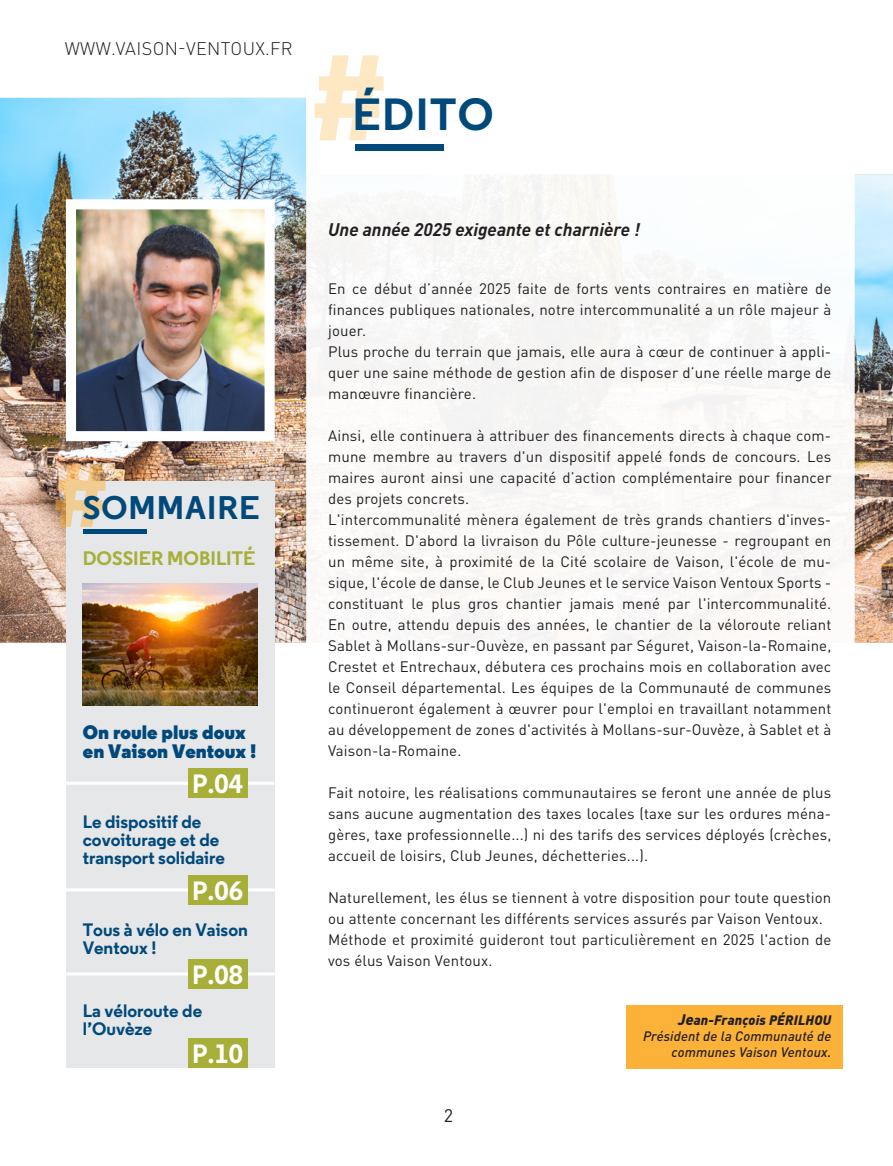
<style>
.page{position:relative;width:893px;height:1166px;background:#fff}
.page>*{position:absolute;margin:0;border:0;box-sizing:border-box;transform-origin:0 0}
.t1{font:700 45px "Regular";letter-spacing:.035em;color:#01497b}
.t2{font:700 32.7px "Regular";letter-spacing:.03em;color:#01497b}
.t3{font:700 26.4px "Regular";color:#fff}
.t4{font:900 19.5px/19.5px "Regular";color:#01497b}
.t5{font:700 19.5px "Regular";color:#a7af38}
.t6{font:700 18px/18px "Regular";color:#01497b}
.t7{font:italic 700 18px "DIN Pro";color:#231f20}
.t8{font:300 18px "DIN Pro";letter-spacing:.02em;color:#231f20}
.t9{font:18px "DIN Pro";color:#231f20}
.t10{font:15px/21px "DIN Pro";letter-spacing:.01em;color:#231f20;text-align:justify}
.t11{font:italic 500 13.5px "DIN Pro";letter-spacing:.01em;color:#231f20}
.t12{font:italic 900 13.5px "DIN Pro";letter-spacing:.01em;color:#231f20}
.s1{font-size:15px}
</style>
<div class="page">
<img style="left:0;top:98px;width:893px;height:544px">
<svg style="left:306px;top:98px;width:549px;height:545px"></svg>
<div style="left:66px;top:481px;width:209px;height:586px;background:#e6e7e9"></div>
<hr style="left:66px;top:781px;width:209px;height:3px;background:#fff">
<hr style="left:66px;top:888px;width:209px;height:3px;background:#fff">
<hr style="left:66px;top:972px;width:209px;height:3px;background:#fff">
<img style="left:83px;top:583px;width:175px;height:122px">
<div style="left:626px;top:1004px;width:216px;height:63px;background:#fcb139"></div>
<svg style="left:315px;top:55px;width:69px;height:85px"></svg>
<div style="left:355px;top:144px;width:88px;height:6px;background:#01497b"></div>
<img style="left:61px;top:194px;width:219px;height:252px">
<svg style="left:55px;top:465px;width:51px;height:61px"></svg>
<div style="left:83px;top:529px;width:64px;height:5px;background:#01497b"></div>
<div style="left:188px;top:768px;width:59px;height:29px;background:#a7af38"></div>
<div style="left:188px;top:875px;width:59px;height:29px;background:#a7af38"></div>
<div style="left:188px;top:959px;width:59px;height:29px;background:#a7af38"></div>
<div style="left:188px;top:1038px;width:59px;height:29px;background:#a7af38"></div>
<p class="t8" style="left:65px;top:35px;width:229px">WWW.VAISON-VENTOUX.FR</p>
<p class="t1" style="left:352px;top:84px;width:143px">ÉDITO</p>
<p class="t2" style="left:83px;top:486px;width:178px">SOMMAIRE</p>
<p class="t5" style="left:83px;top:545px;width:174px">DOSSIER MOBILITÉ</p>
<p class="t4" style="left:83px;top:722px;width:175px">On roule plus doux en Vaison Ventoux !</p>
<p class="t3" style="left:192px;top:766px;width:52px">P.04</p>
<p class="t6" style="left:83px;top:812px;width:120px">Le dispositif de</p>
<p class="t6" style="left:83px;top:830px;width:144px">covoiturage et de transport solidaire</p>
<p class="t3" style="left:192px;top:873px;width:52px">P.06</p>
<p class="t6" style="left:83px;top:920px;width:167px">Tous à vélo en Vaison<br>Ventoux !</p>
<p class="t3" style="left:192px;top:957px;width:52px">P.08</p>
<p class="t6" style="left:83px;top:1001px;width:121px">La véloroute de</p>
<p class="t6" style="left:83px;top:1019px;width:71px">l’Ouvèze</p>
<p class="t3" style="left:192px;top:1036px;width:52px">P.10</p>
<p class="t7" style="left:328px;top:215px;width:314px">Une année 2025 exigeante et charnière !</p>
<p class="t10" style="left:328px;top:276px;width:505px">En ce début d’année 2025 faite de forts vents contraires en matière de finances publiques nationales, notre intercommunalité a un rôle majeur à jouer.</p>
<p class="t10" style="left:328px;top:339px;width:505px">Plus proche du terrain que jamais, elle aura à cœur de continuer à appli&shy;quer une saine méthode de gestion afin de disposer d’une réelle marge de manœuvre financière.</p>
<p class="t10" style="left:328px;top:423px;width:505px">Ainsi, elle continuera à attribuer des financements directs à chaque com&shy;mune membre au travers d'un dispositif appelé fonds de concours. Les maires auront ainsi une capacité d’action complémentaire pour financer des projets concrets.</p>
<p class="t10" style="left:328px;top:507px;width:505px">L'intercommunalité mènera également de très grands chantiers d'inves&shy;tissement. D'abord la livraison du Pôle culture-jeunesse - regroupant en un même site, à proximité de la Cité scolaire de Vaison, l'école de mu&shy;sique, l'école de danse, le Club Jeunes et le service Vaison Ventoux Sports - constituant le plus gros chantier jamais mené par l'intercommunalité.<br>En outre, attendu depuis des années, le chantier de la véloroute reliant Sablet à Mollans-sur-Ouvèze, en passant par Séguret, Vaison-la-Romaine, Crestet et Entrechaux, débutera ces prochains mois en collaboration avec le Conseil départemental. Les équipes de la Communauté de communes continueront également à œuvrer pour l'emploi en travaillant notamment au développement de zones d'activités à Mollans-sur-Ouvèze, à Sablet et à Vaison-la-Romaine.</p>
<p class="t10" style="left:328px;top:780px;width:505px">Fait notoire, les réalisations communautaires se feront une année de plus sans aucune augmentation des taxes locales (taxe sur les ordures ména&shy;gères, taxe professionnelle...) ni des tarifs des services déployés (crèches, accueil de loisirs, Club Jeunes, déchetteries...).</p>
<p class="t10" style="left:328px;top:885px;width:505px">Naturellement, les élus se tiennent à votre disposition pour toute question ou attente concernant les différents services assurés par Vaison Ventoux.</p>
<p class="t10" style="left:328px;top:927px;width:505px">Méthode et proximité guideront tout particulièrement en 2025 l'action de vos élus Vaison Ventoux.</p>
<p class="t9" style="left:444px;top:1101px;width:11px">2</p>
<p class="t12" style="left:678px;top:1007px;width:155px"><span class="s1">Je</span>an-François PÉRILHOU</p>
<p class="t11" style="left:643px;top:1024px;width:190px">Président de la Communauté de</p>
<p class="t11" style="left:671px;top:1040px;width:161px">communes Vaison Ventoux.</p>
</div>
